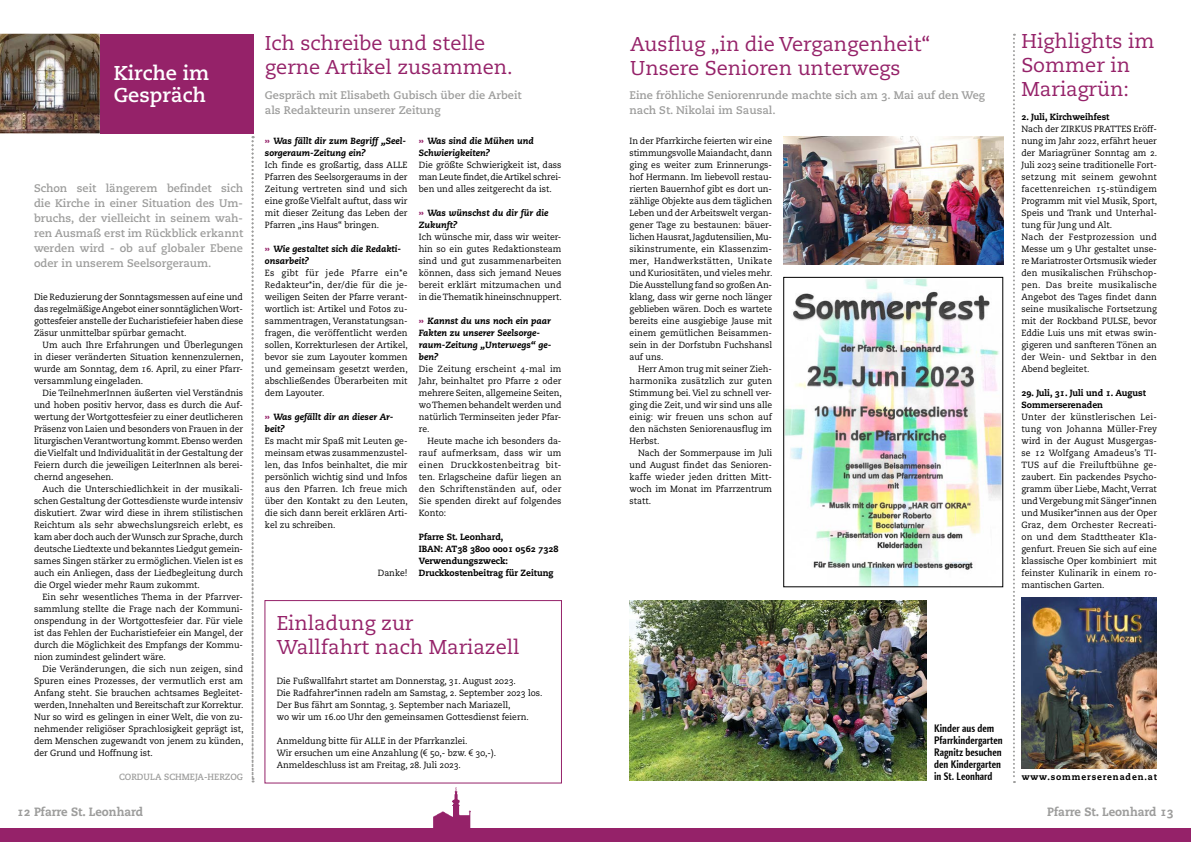
<style>
.page{position:relative;width:1191px;height:842px;background:#fff}
.page>*{position:absolute;margin:0;border:0;box-sizing:border-box;transform-origin:0 0}
.t1{font:20px/24px "Caecilia Roman Os F";color:#952269}
.t2{font:20px/22px "Caecilia Bold Os F";color:#fff}
.t3{font:12px "Caecilia Heavy Os F";color:#9d9d9c;scale:.95 1}
.t4{font:11px/15px "Caecilia Bold Os F";color:#9d9d9c}
.t5{font:700 11px/12px "Linotype Finnegan";color:#000;scale:.8 1}
.t6{font:9px/12px "Caecilia Roman Os F";color:#000;text-align:justify;scale:.95 1}
.t7{font:9px/12px "Caecilia Heavy Italic Os F";color:#000}
.t8{font:9px/12px "Caecilia Heavy Os F";color:#000;scale:.95 1}
.t9{font:9px "Caecilia Heavy Os F";letter-spacing:.1em;color:#000;scale:.95 1}
.t10{font:9px "Caecilia Bold Os F";color:#9d9d9c;scale:.95 1}
.s1{font-family:"Caecilia Heavy Os F";color:#952269}
.s2{font-family:"Century Gothic"}
</style>
<div class="page">
<svg style="left:1013px;top:34px;width:2px;height:749px"></svg>
<img style="left:427px;top:783px;width:52px;height:45px">
<div style="left:0;top:828px;width:1191px;height:14px;background:#952269"></div>
<svg style="left:251px;top:136px;width:2px;height:646px"></svg>
<div style="left:100px;top:34px;width:153px;height:99px;background:#952269"></div>
<img style="left:0;top:34px;width:100px;height:99px">
<img style="left:1021px;top:597px;width:136px;height:171px">
<img style="left:783px;top:136px;width:220px;height:128px">
<img style="left:785px;top:279px;width:216px;height:306px">
<div style="left:783px;top:277px;width:220px;height:310px;border:1px solid #000"></div>
<img style="left:629px;top:600px;width:297px;height:181px">
<div style="left:264px;top:600px;width:298px;height:183px;border:1px solid #952269"></div>
<h1 class="t2" style="left:114px;top:63px;width:97px">Kirche im<br>Gespräch</h1>
<p class="t4" style="left:34px;top:181px;width:210px;text-align:justify">Schon seit längerem befindet sich die Kirche in einer Situation des Um&shy;bruchs, der vielleicht in seinem wah&shy;ren Ausmaß erst im Rückblick erkannt werden wird - ob auf globaler Ebene oder in unserem Seelsorgeraum.</p>
<p class="t6" style="left:34px;top:291px;width:221px">Die Reduzierung der Sonntagsmessen auf eine und das regelmäßige Angebot einer sonntäglichen Wort&shy;gottesfeier anstelle der Eucharistiefeier haben diese Zäsur unmittelbar spürbar gemacht.</p>
<p class="t6" style="left:34px;top:339px;width:222px;text-indent:9px">Um auch Ihre Erfahrungen und Überlegungen in dieser veränderten Situation kennenzulernen, wurde am Sonntag, dem 16. April, zu einer Pfarr&shy;versammlung eingeladen.</p>
<p class="t6" style="left:34px;top:387px;width:222px;text-indent:9px">Die TeilnehmerInnen äußerten viel Verständnis und hoben positiv hervor, dass es durch die Auf&shy;wertung der Wortgottesfeier zu einer deutlicheren Präsenz von Laien und besonders von Frauen in der liturgischen Verantwortung kommt. Ebenso werden die Vielfalt und Individualität in der Gestaltung der Feiern durch die jeweiligen LeiterInnen als berei&shy;chernd angesehen.</p>
<p class="t6" style="left:34px;top:483px;width:222px;text-indent:9px">Auch die Unterschiedlichkeit in der musikali&shy;schen Gestaltung der Gottesdienste wurde intensiv diskutiert. Zwar wird diese in ihrem stilistischen Reichtum als sehr abwechslungsreich erlebt, es kam aber doch auch der Wunsch zur Sprache, durch deutsche Liedtexte und bekanntes Liedgut gemein&shy;sames Singen stärker zu ermöglichen. Vielen ist es auch ein Anliegen, dass der Liedbegleitung durch die Orgel wieder mehr Raum zukommt.</p>
<p class="t6" style="left:34px;top:591px;width:222px;text-indent:9px">Ein sehr wesentliches Thema in der Pfarrver&shy;sammlung stellte die Frage nach der Kommuni&shy;onspendung in der Wortgottesfeier dar. Für viele ist das Fehlen der Eucharistiefeier ein Mangel, der durch die Möglichkeit des Empfangs der Kommu&shy;nion zumindest gelindert wäre.</p>
<p class="t6" style="left:34px;top:663px;width:222px;text-indent:9px">Die Veränderungen, die sich nun zeigen, sind Spuren eines Prozesses, der vermutlich erst am Anfang steht. Sie brauchen achtsames Begleitet&shy;werden, Innehalten und Bereitschaft zur Korrektur.<br>Nur so wird es gelingen in einer Welt, die von zu&shy;nehmender religiöser Sprachlosigkeit geprägt ist, dem Menschen zugewandt von jenem zu künden, der Grund und Hoffnung ist.</p>
<p class="t10" style="left:119px;top:772px;width:132px">CORDULA SCHMEJA-HERZOG</p>
<h1 class="t1" style="left:265px;top:32px;width:249px">Ich schreibe und stelle gerne Artikel zusammen.</h1>
<p class="t4" style="left:265px;top:88px;width:258px">Gespräch mit Elisabeth Gubisch über die Arbeit als Redakteurin unserer Zeitung</p>
<p class="t7" style="left:265px;top:135px;width:143px"><span class="s1">»</span> Was fällt dir zum Begriff „Seel&shy;sorgeraum-Zeitung ein?</p>
<p class="t6" style="left:265px;top:159px;width:152px">Ich finde es großartig, dass ALLE Pfarren des Seelsorgeraums in der Zeitung vertreten sind und sich eine große Vielfalt auftut, dass wir mit dieser Zeitung das Leben der Pfarren „ins Haus“ bringen.</p>
<p class="t7" style="left:265px;top:243px;width:138px"><span class="s1">»</span> Wie gestaltet sich die Redakti&shy;onsarbeit?</p>
<p class="t6" style="left:265px;top:267px;width:152px">Es gibt für jede Pfarre ein*e Redakteur*in, der/die für die je&shy;weiligen Seiten der Pfarre verant&shy;wortlich ist: Artikel und Fotos zu&shy;sammentragen, Veranstatungsan&shy;fragen, die veröffentlicht werden sollen, Korrekturlesen der Artikel, bevor sie zum Layouter kommen und gemeinsam gesetzt werden, abschließendes Überarbeiten mit dem Layouter.</p>
<p class="t7" style="left:265px;top:411px;width:130px"><span class="s1">»</span> Was gefällt dir an dieser Ar&shy;beit?</p>
<p class="t6" style="left:265px;top:435px;width:152px">Es macht mir Spaß mit Leuten ge&shy;meinsam etwas zusammenzustel&shy;len, das Infos beinhaltet, die mir persönlich wichtig sind und Infos aus den Pfarren. Ich freue mich über den Kontakt zu den Leuten, die sich dann bereit erklären Arti&shy;kel zu schreiben.</p>
<p class="t6" style="left:378px;top:567px;width:33px">Danke!</p>
<p class="t7" style="left:419px;top:135px;width:116px"><span class="s1">»</span> Was sind die Mühen und<br>Schwierigkeiten?</p>
<p class="t6" style="left:419px;top:159px;width:152px">Die größte Schwierigkeit ist, dass man Leute findet, die Artikel schrei&shy;ben und alles zeitgerecht da ist.</p>
<p class="t7" style="left:419px;top:207px;width:131px"><span class="s1">»</span> Was wünschst du dir für die<br>Zukunft?</p>
<p class="t6" style="left:419px;top:231px;width:152px">Ich wünsche mir, dass wir weiter&shy;hin so ein gutes Redaktionsteam sind und gut zusammenarbeiten können, dass sich jemand Neues bereit erklärt mitzumachen und in die Thematik hineinschnuppert.</p>
<p class="t7" style="left:419px;top:315px;width:134px"><span class="s1">»</span> Kannst du uns noch ein paar<br>Fakten zu unserer Seelsorge&shy;raum-Zeitung „Unterwegs“ ge&shy;ben?</p>
<p class="t6" style="left:419px;top:363px;width:152px">Die Zeitung erscheint 4-mal im Jahr, beinhaltet pro Pfarre 2 oder mehrere Seiten, allgemeine Seiten, wo Themen behandelt werden und natürlich Terminseiten jeder Pfar&shy;re.</p>
<p class="t6" style="left:419px;top:435px;width:152px;text-indent:9px">Heute mache ich besonders da&shy;rauf aufmerksam, dass wir um einen Druckkostenbeitrag bit&shy;ten. Erlagscheine dafür liegen an den Schriftenständen auf, oder Sie spenden direkt auf folgendes Konto:</p>
<p class="t8" style="left:419px;top:531px;width:149px">Pfarre St. Leonhard,<br>IBAN: AT38 3800 0001 0562 7328<br>Verwendungszweck:<br>Druckkostenbeitrag für Zeitung</p>
<h1 class="t1" style="left:277px;top:611px;width:244px">Einladung zur<br>Wallfahrt nach Mariazell</h1>
<p class="t6" style="left:277px;top:675px;width:281px;text-align:left">Die Fußwallfahrt startet am Donnerstag, 31. August 2023.<br>Die Radfahrer*innen radeln am Samstag, 2. September 2023 los.<br>Der Bus fährt am Sonntag, 3. September nach Mariazell,<br>wo wir um 16.00 Uhr den gemeinsamen Gottesdienst feiern.</p>
<p class="t6" style="left:277px;top:735px;width:232px;text-align:left">Anmeldung bitte für ALLE in der Pfarrkanzlei.<br>Wir ersuchen um eine Anzahlung (<span class="s2">€</span> 50,- bzw. <span class="s2">€</span> 30,-).<br>Anmeldeschluss ist am Freitag, 28. Juli 2023.</p>
<h1 class="t1" style="left:630px;top:32px;width:302px">Ausflug „in die Vergangenheit“<br>Unsere Senioren unterwegs</h1>
<p class="t4" style="left:629px;top:88px;width:357px">Eine fröhliche Seniorenrunde machte sich am 3. Mai auf den Weg nach St. Nikolai im Sausal.</p>
<p class="t6" style="left:629px;top:135px;width:152px">In der Pfarrkirche feierten wir eine stimmungsvolle Maiandacht, dann ging es weiter zum Erinnerungs&shy;hof Hermann. Im liebevoll restau&shy;rierten Bauernhof gibt es dort un&shy;zählige Objekte aus dem täglichen Leben und der Arbeitswelt vergan&shy;gener Tage zu bestaunen: bäuer&shy;lichen Hausrat, Jagdutensilien, Mu&shy;sikinstrumente, ein Klassenzim&shy;mer, Handwerkstätten, Unikate und Kuriositäten, und vieles mehr.<br>Die Ausstellung fand so großen An&shy;klang, dass wir gerne noch länger geblieben wären. Doch es wartete bereits eine ausgiebige Jause mit einem gemütlichen Beisammen&shy;sein in der Dorfstubn Fuchshansl auf uns.</p>
<p class="t6" style="left:629px;top:363px;width:152px;text-indent:9px">Herr Amon trug mit seiner Zieh&shy;harmonika zusätzlich zur guten Stimmung bei. Viel zu schnell ver&shy;ging die Zeit, und wir sind uns alle einig: wir freuen uns schon auf den nächsten Seniorenausflug im Herbst.</p>
<p class="t6" style="left:629px;top:447px;width:152px;text-indent:9px">Nach der Sommerpause im Juli und August findet das Senioren&shy;kaffe wieder jeden dritten Mitt&shy;woch im Monat im Pfarrzentrum statt.</p>
<h1 class="t1" style="left:1021px;top:30px;width:134px">Highlights im<br>Sommer in<br>Mariagrün:</h1>
<p class="t8" style="left:1021px;top:111px;width:94px">2. Juli, Kirchweihfest</p>
<p class="t6" style="left:1021px;top:123px;width:144px;text-align:left">Nach der ZIRKUS PRATTES Eröff&shy;nung im Jahr 2022, erfährt heuer der Mariagrüner Sonntag am 2.<br>Juli 2023 seine traditionelle Fort&shy;setzung mit seinem gewohnt facettenreichen 15-stündigem<br>Programm mit viel Musik, Sport,<br>Speis und Trank und Unterhal&shy;tung für Jung und Alt.<br>Nach der Festprozession und<br>Messe um 9 Uhr gestaltet unse&shy;re Mariatroster Ortsmusik wieder den musikalischen Frühschop&shy;pen. Das breite musikalische<br>Angebot des Tages findet dann seine musikalische Fortsetzung mit der Rockband PULSE, bevor<br>Eddie Luis uns mit etwas swin&shy;gigeren und sanfteren Tönen an der Wein- und Sektbar in den<br>Abend begleitet.</p>
<p class="t8" style="left:1021px;top:387px;width:133px">29. Juli, 31. Juli und 1. August<br>Sommerserenaden</p>
<p class="t6" style="left:1021px;top:411px;width:144px">Unter der künstlerischen Lei&shy;tung von Johanna Müller-Frey wird in der August Musgergas&shy;se 12 Wolfgang Amadeus’s TI-TUS auf die Freiluftbühne ge&shy;zaubert. Ein packendes Psycho&shy;gramm über Liebe, Macht, Verrat und Vergebung mit Sänger*innen und Musiker*innen aus der Oper Graz, dem Orchester Recreati&shy;on und dem Stadttheater Kla&shy;genfurt. Freuen Sie sich auf eine klassische Oper kombiniert mit feinster Kulinarik in einem ro&shy;mantischen Garten.</p>
<p class="t5" style="left:934px;top:722px;width:87px">Kinder aus dem<br>Pfarrkindergarten<br>Ragnitz besuchen den Kindergarten in St. Leonhard</p>
<p class="t9" style="left:1021px;top:771px;width:144px">www.sommerserenaden.at</p>
<h2 class="t3" style="left:17px;top:804px;width:134px">12 Pfarre St. Leonhard</h2>
<h2 class="t3" style="left:1047px;top:804px;width:134px">Pfarre St. Leonhard 13</h2>
</div>
